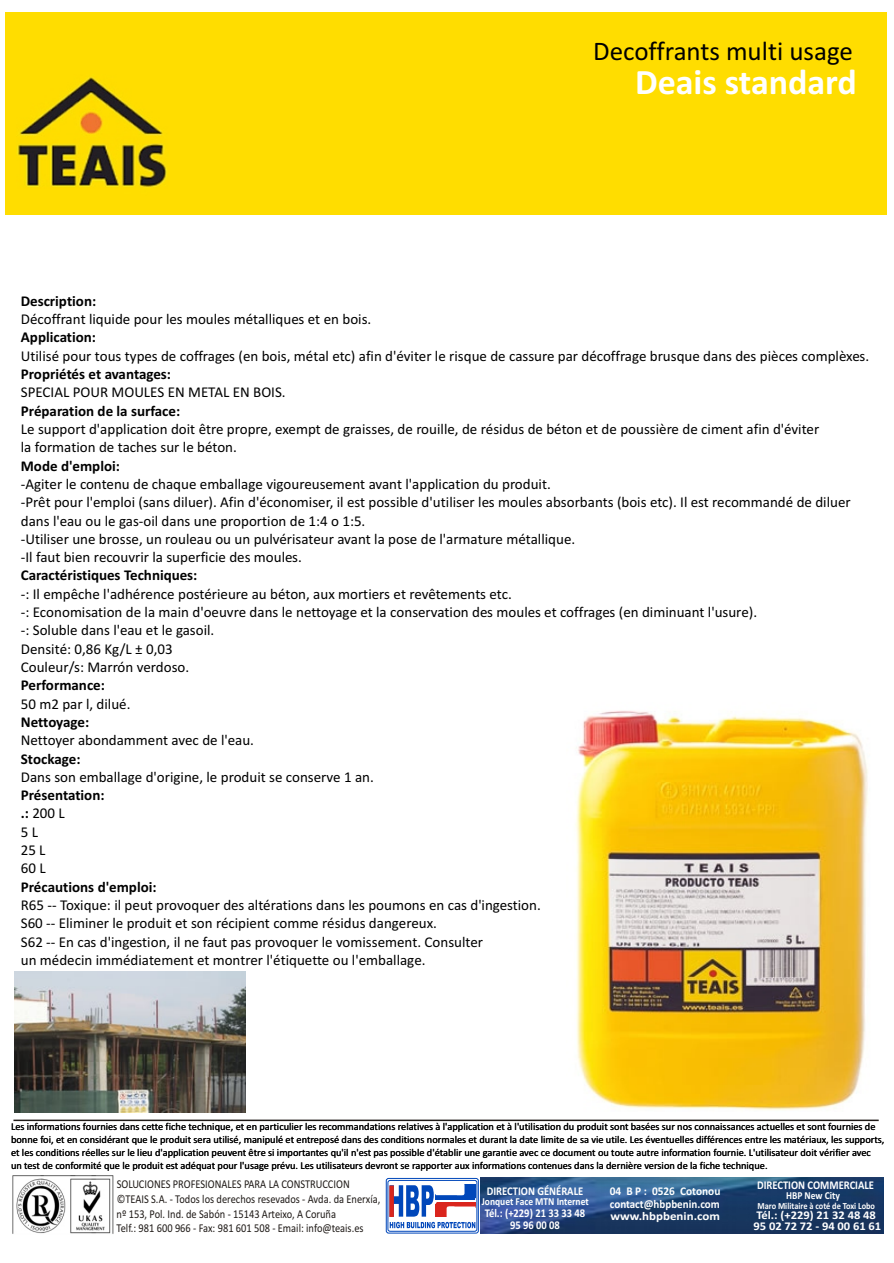
<style>
.page{position:relative;width:894px;height:1263px;background:#fff}
.page>*{position:absolute;margin:0;border:0;box-sizing:border-box;transform-origin:0 0}
.t1{font:900 43.8px "Arial";color:#d9261c;scale:.47 1}
.t2{font:700 36px "Calibri";color:#fff}
.t3{font:27px "Calibri";color:#000}
.t4{font:15px/18.3px "Calibri";color:#000}
.t5{font:700 15px/18.3px "Calibri";color:#000}
.t6{font:12px/14.7px "Calibri";color:#1f1a17;scale:.87 1}
.t7{font:700 11.85px "Calibri";color:#fff;scale:.89 1}
.t8{font:700 11.85px/12.5px "Calibri";color:#fff;scale:.96 1}
.t9{font:700 11.85px "Calibri";color:#fff;scale:1.06 1}
.t10{font:700 11.85px "Calibri";color:#fff;scale:1.09 1}
.t11{font:700 10.65px "Calibri";color:#fff;scale:.89 1}
.t12{font:10.5px/12.8px "Calibri";color:#000}
.t13{font:700 9.3px "Calibri";color:#fff;scale:.89 1}
.s1{font-weight:400}
</style>
<div class="page">
<img style="left:575px;top:711px;width:293px;height:399px">
<div style="left:6px;top:13px;width:881px;height:201px;background:#fd0"></div>
<img style="left:17px;top:74px;width:152px;height:130px">
<img style="left:15px;top:971px;width:231px;height:142px">
<svg style="left:386px;top:1178px;width:93px;height:55px"></svg>
<div style="left:388px;top:1180px;width:89px;height:52px;background:#fff;border:1px solid #0047ba;border-radius:2px"></div>
<svg style="left:388px;top:1221px;width:88px;height:7px"></svg>
<svg style="left:436px;top:1195px;width:28px;height:4px"></svg>
<svg style="left:464px;top:1185px;width:12px;height:14px"></svg>
<div style="left:437px;top:1202px;width:39px;height:5px;background:#da251d"></div>
<svg style="left:436px;top:1202px;width:11px;height:15px"></svg>
<hr style="left:449px;top:1207px;width:27px;height:2px;background:#fff">
<svg style="left:388px;top:1185px;width:46px;height:33px"></svg>
<img style="left:13px;top:1175px;width:100px;height:59px">
<img style="left:480px;top:1178px;width:403px;height:55px">
<svg style="left:13px;top:1119px;width:866px;height:3px;background:#8e8c8a"></svg>
<h3 class="t3" style="left:593px;top:40px;width:261px">Decoffrants multi usage</h3>
<h2 class="t2" style="left:635px;top:67px;width:223px">Deais standard</h2>
<p class="t5" style="left:21px;top:293px;width:77px">Description:</p>
<p class="t4" style="left:21px;top:311px;width:352px">Décoffrant liquide pour les moules métalliques et en bois.</p>
<p class="t5" style="left:21px;top:330px;width:77px">Application:</p>
<p class="t4" style="left:21px;top:348px;width:850px">Utilisé pour tous types de coffrages (en bois, métal etc) afin d'éviter le risque de cassure par décoffrage brusque dans des pièces complèxes.</p>
<p class="t5" style="left:21px;top:366px;width:151px">Propriétés et avantages:</p>
<p class="t4" style="left:21px;top:384px;width:266px">SPECIAL POUR MOULES EN METAL EN BOIS.</p>
<p class="t5" style="left:21px;top:403px;width:161px">Préparation de la surface:</p>
<p class="t4" style="left:21px;top:421px;width:800px">Le support d'application doit être propre, exempt de graisses, de rouille, de résidus de béton et de poussière de ciment afin d'éviter la formation de taches sur le béton.</p>
<p class="t5" style="left:21px;top:458px;width:101px">Mode d'emploi:</p>
<p class="t4" style="left:21px;top:476px;width:831px">-Agiter le contenu de chaque emballage vigoureusement avant l'application du produit.<br>-Prêt pour l'emploi (sans diluer). Afin d'économiser, il est possible d'utiliser les moules absorbants (bois etc). Il est recommandé de diluer dans l'eau ou le gas-oil dans une proportion de 1:4 o 1:5.<br>-Utiliser une brosse, un rouleau ou un pulvérisateur avant la pose de l'armature métallique.<br>-Il faut bien recouvrir la superficie des moules.</p>
<p class="t5" style="left:21px;top:568px;width:178px">Caractéristiques Techniques:</p>
<p class="t4" style="left:21px;top:586px;width:738px">-: Il empêche l'adhérence postérieure au béton, aux mortiers et revêtements etc.<br>-: Economisation de la main d'oeuvre dans le nettoyage et la conservation des moules et coffrages (en diminuant l'usure). -: Soluble dans l'eau et le gasoil.<br>Densité: 0,86 Kg/L ± 0,03<br>Couleur/s: Marrón verdoso.</p>
<p class="t5" style="left:21px;top:677px;width:86px">Performance:</p>
<p class="t4" style="left:21px;top:696px;width:111px">50 m2 par l, dilué.</p>
<p class="t5" style="left:21px;top:714px;width:70px">Nettoyage:</p>
<p class="t4" style="left:21px;top:732px;width:235px">Nettoyer abondamment avec de l'eau.</p>
<p class="t5" style="left:21px;top:751px;width:61px">Stockage:</p>
<p class="t4" style="left:21px;top:769px;width:355px">Dans son emballage d'origine, le produit se conserve 1 an.</p>
<p class="t5" style="left:21px;top:787px;width:85px">Présentation: .: <span class="s1">200 L<br>5 L<br>25 L<br>60 L</span></p>
<p class="t5" style="left:21px;top:879px;width:137px">Précautions d'emploi:</p>
<p class="t4" style="left:21px;top:897px;width:522px">R65 -- Toxique: il peut provoquer des altérations dans les poumons en cas d'ingestion.<br>S60 -- Eliminer le produit et son récipient comme résidus dangereux.<br>S62 -- En cas d'ingestion, il ne faut pas provoquer le vomissement. Consulter<br>un médecin immédiatement et montrer l'étiquette ou l'emballage.</p>
<p class="t12" style="left:11px;top:1121px;width:875px">Les informations fournies dans cette fiche technique, et en particulier les recommandations relatives à l'application et à l'utilisation du produit sont basées sur nos connaissances actuelles et sont fournies de bonne foi, et en considérant que le produit sera utilisé, manipulé et entreposé dans des conditions normales et durant la date limite de sa vie utile. Les éventuelles différences entre les matériaux, les supports, et les conditions réelles sur le lieu d'application peuvent être si importantes qu'il n'est pas possible d'établir une garantie avec ce document ou toute autre information fournie. L'utilisateur doit vérifier avec<br>un test de conformité que le produit est adéquat pour l'usage prévu. Les utilisateurs devront se rapporter aux informations contenues dans la dernière version de la fiche technique.</p>
<p class="t6" style="left:117px;top:1178px;width:305px">SOLUCIONES PROFESIONALES PARA LA CONSTRUCCION ©TEAIS S.A. - Todos los derechos resevados - Avda. da Enerxía, nº 153, Pol. Ind. de Sabón - 15143 Arteixo, A Coruña<br>Telf.: 981 600 966 - Fax: 981 601 508 - Email: info@teais.es</p>
<p class="t8" style="left:610px;top:1186px;width:117px">04 B P : 0526 Cotonou contact@hbpbenin.com</p>
<p class="t7" style="left:487px;top:1186px;width:110px">DIRECTION GÉNÉRALE</p>
<h1 class="t1" style="left:388px;top:1185px;width:19px">I</h1>
<p class="t11" style="left:482px;top:1197px;width:122px">Jonquet Face MTN Internet</p>
<p class="t7" style="left:485px;top:1208px;width:115px">Tél.: (+229) 21 33 33 48</p>
<p class="t10" style="left:611px;top:1211px;width:102px">www.hbpbenin.com</p>
<p class="t7" style="left:510px;top:1220px;width:58px">95 96 00 08</p>
<p class="t7" style="left:757px;top:1181px;width:133px">DIRECTION COMMERCIALE</p>
<p class="t11" style="left:786px;top:1191px;width:62px">HBP New City</p>
<p class="t13" style="left:757px;top:1202px;width:134px">Maro Militaire à coté de Toxi Lobo</p>
<p class="t9" style="left:756px;top:1210px;width:114px">Tél.: (+229) 21 32 48 48</p>
<p class="t9" style="left:754px;top:1221px;width:122px">95 02 72 72 - 94 00 61 61</p>
</div>
